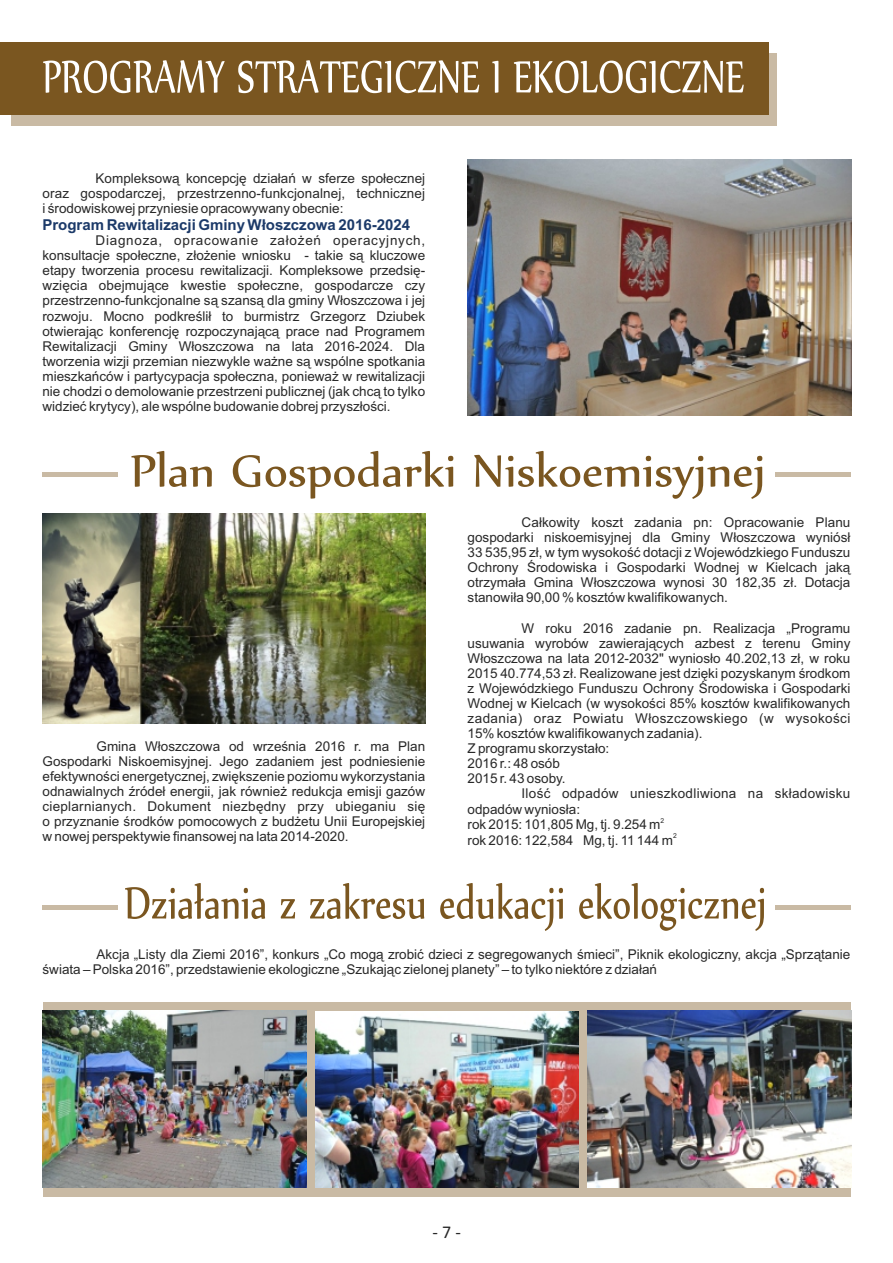
<style>
.page{position:relative;width:893px;height:1263px;background:#fff}
.page>*{position:absolute;margin:0;border:0;box-sizing:border-box;transform-origin:0 0}
.t1{font:18px "Calibri";color:#282828}
.t2{font:700 15px "Arial";color:#1c3a69}
.t3{font:13.5px/15.1px "Arial";color:#282828;text-align:justify}
.t4{font:13.5px/15.1px "Arial";letter-spacing:.02em;color:#282828}
.t5{font:6.75px "Arial";color:#282828}
</style>
<div class="page">
<div style="left:43px;top:1002px;width:807px;height:195px;background:#c9baa4"></div>
<div style="left:11px;top:53px;width:766px;height:73px;background:#c9baa4"></div>
<div style="left:0;top:43px;width:768px;height:72px;background:#7a5620"></div>
<svg style="left:43px;top:60px;width:701px;height:33px"></svg>
<img style="left:468px;top:159px;width:383px;height:256px">
<svg style="left:131px;top:451px;width:631px;height:48px"></svg>
<svg style="left:125px;top:883px;width:639px;height:48px"></svg>
<hr style="left:43px;top:473px;width:75px;height:4px;background:#c9baa4">
<hr style="left:43px;top:905px;width:75px;height:4px;background:#c9baa4">
<hr style="left:775px;top:473px;width:75px;height:4px;background:#c9baa4">
<hr style="left:775px;top:905px;width:75px;height:4px;background:#c9baa4">
<img style="left:43px;top:513px;width:383px;height:211px">
<img style="left:43px;top:1011px;width:264px;height:176px">
<img style="left:315px;top:1011px;width:264px;height:176px">
<img style="left:587px;top:1011px;width:264px;height:177px">
<p class="t3" style="left:43px;top:172px;width:384px;text-indent:53px">Kompleksową koncepcję działań w sferze społecznej oraz gospodarczej, przestrzenno-funkcjonalnej, technicznej i środowiskowej przyniesie opracowywany obecnie:</p>
<p class="t3" style="left:42px;top:234px;width:384px;text-indent:53px">Diagnoza, opracowanie założeń operacyjnych, konsultacje społeczne, złożenie wniosku - takie są kluczowe etapy tworzenia procesu rewitalizacji. Kompleksowe przedsię&shy;wzięcia obejmujące kwestie społeczne, gospodarcze czy przestrzenno-funkcjonalne są szansą dla gminy Włoszczowa i jej rozwoju. Mocno podkreślił to burmistrz Grzegorz Dziubek otwierając konferencję rozpoczynającą prace nad Programem Rewitalizacji Gminy Włoszczowa na lata 2016-2024. Dla tworzenia wizji przemian niezwykle ważne są wspólne spotkania mieszkańców i partycypacja społeczna, ponieważ w rewitalizacji nie chodzi o demolowanie przestrzeni publicznej (jak chcą to tylko widzieć krytycy), ale wspólne budowanie dobrej przyszłości.</p>
<p class="t2" style="left:42px;top:219px;width:369px">Program Rewitalizacji Gminy Włoszczowa 2016-2024</p>
<p class="t3" style="left:43px;top:740px;width:384px;text-indent:54px">Gmina Włoszczowa od września 2016 r. ma Plan Gospodarki Niskoemisyjnej. Jego zadaniem jest podniesienie efektywności energetycznej, zwiększenie poziomu wykorzystania odnawialnych źródeł energii, jak również redukcja emisji gazów cieplarnianych. Dokument niezbędny przy ubieganiu się o przyznanie środków pomocowych z budżetu Unii Europejskiej w nowej perspektywie finansowej na lata 2014-2020.</p>
<p class="t3" style="left:468px;top:516px;width:384px;text-indent:54px">Całkowity koszt zadania pn: Opracowanie Planu gospodarki niskoemisyjnej dla Gminy Włoszczowa wyniósł 33 535,95 zł, w tym wysokość dotacji z Wojewódzkiego Funduszu Ochrony Środowiska i Gospodarki Wodnej w Kielcach jaką otrzymała Gmina Włoszczowa wynosi 30 182,35 zł. Dotacja stanowiła 90,00 % kosztów kwalifikowanych.</p>
<p class="t3" style="left:468px;top:621px;width:384px;text-align:left;text-indent:54px">W roku 2016 zadanie pn. Realizacja „Programu usuwania wyrobów zawierających azbest z terenu Gminy Włoszczowa na lata 2012-2032" wyniosło 40.202,13 zł, w roku 2015 40.774,53 zł. Realizowane jest dzięki pozyskanym środkom z Wojewódzkiego Funduszu Ochrony Środowiska i Gospodarki Wodnej w Kielcach (w wysokości 85% kosztów kwalifikowanych zadania) oraz Powiatu Włoszczowskiego (w wysokości 15% kosztów kwalifikowanych zadania).<br>Z programu skorzystało:<br>2016 r.: 48 osób<br>2015 r. 43 osoby.</p>
<p class="t4" style="left:468px;top:787px;width:384px;text-indent:54px">Ilość odpadów unieszkodliwiona na składowisku odpadów wyniosła:</p>
<p class="t5" style="left:660px;top:817px;width:5px">2</p>
<p class="t3" style="left:468px;top:818px;width:194px">rok 2015: 101,805 Mg, tj. 9.254 m</p>
<p class="t5" style="left:673px;top:833px;width:5px">2</p>
<p class="t3" style="left:468px;top:834px;width:207px">rok 2016: 122,584 Mg, tj. 11 144 m</p>
<p class="t3" style="left:43px;top:948px;width:809px;text-indent:54px">Akcja „Listy dla Ziemi 2016”, konkurs „Co mogą zrobić dzieci z segregowanych śmieci”, Piknik ekologiczny, akcja „Sprzątanie świata – Polska 2016”, przedstawienie ekologiczne „Szukając zielonej planety” – to tylko niektóre z działań</p>
<h1 class="t1" style="left:433px;top:1224px;width:30px">- 7 -</h1>
</div>
